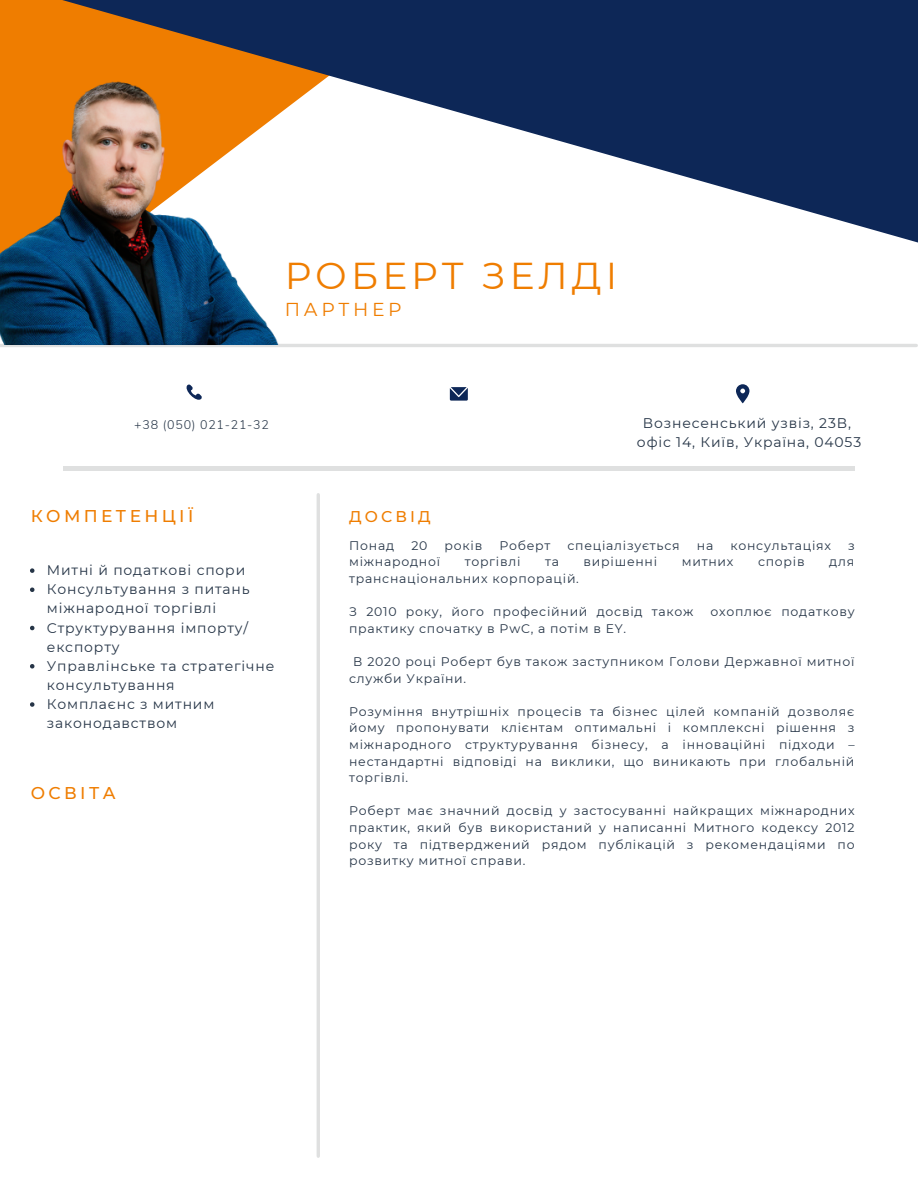
<style>
.page{position:relative;width:918px;height:1188px;background:#fff}
.page>*{position:absolute;margin:0;border:0;box-sizing:border-box;transform-origin:0 0}
.t1{font:37.35px "Montserrat";letter-spacing:.11em;color:#ef7d00}
.t2{font:18.75px "Montserrat";letter-spacing:.2em;color:#ef7d00}
.t3{font:500 17.1px "Montserrat";letter-spacing:.2em;color:#ef7d00}
.t4{font:500 15.6px "Montserrat";letter-spacing:.2em;color:#ef7d00}
.t5{font:13.95px/19.2px "Montserrat";letter-spacing:.06em;color:#263547}
.t6{font:12.45px/16.6px "Montserrat";letter-spacing:.06em;color:#263547;text-align:justify}
.t7{font:300 12.45px "Nunito";letter-spacing:.06em;color:#263547}
</style>
<div class="page">
<svg style="left:0;top:0;width:918px;height:243px;fill:#0d2757"></svg>
<svg style="left:736px;top:384px;width:13px;height:19px"></svg>
<svg style="left:186px;top:384px;width:16px;height:16px"></svg>
<svg style="left:450px;top:387px;width:18px;height:14px"></svg>
<div style="left:63px;top:466px;width:792px;height:9px;background:#dfe0e0"></div>
<div style="left:47px;top:471px;width:833px;height:9px;background:#fff"></div>
<hr style="left:317px;top:495px;width:3px;height:661px;background:#dfe0e0">
<hr style="left:0;top:344px;width:916px;height:3px;background:#dfe0e0">
<img style="left:0;top:64px;width:285px;height:280px">
<svg style="left:30px;top:568px;width:4px;height:5px"></svg>
<svg style="left:30px;top:588px;width:4px;height:4px"></svg>
<svg style="left:30px;top:626px;width:4px;height:4px"></svg>
<svg style="left:30px;top:664px;width:4px;height:5px"></svg>
<svg style="left:30px;top:702px;width:4px;height:5px"></svg>
<p class="t1" style="left:285px;top:253px;width:334px">РОБЕРТ ЗЕЛДІ</p>
<p class="t2" style="left:285px;top:298px;width:118px">ПАРТНЕР</p>
<p class="t7" style="left:134px;top:416px;width:136px">+38 (050) 021-21-32</p>
<p class="t3" style="left:31px;top:505px;width:164px">КОМПЕТЕНЦІЇ</p>
<p class="t5" style="left:47px;top:561px;width:200px">Митні й податкові спори</p>
<p class="t5" style="left:47px;top:580px;width:204px">Консультування з питань міжнародної торгівлі</p>
<p class="t5" style="left:47px;top:618px;width:203px">Структурування імпорту/ експорту</p>
<p class="t5" style="left:47px;top:656px;width:229px">Управлінське та стратегічне консультування</p>
<p class="t5" style="left:47px;top:694px;width:169px">Комплаєнс з митним законодавством</p>
<p class="t3" style="left:31px;top:783px;width:86px">ОСВІТА</p>
<p class="t4" style="left:349px;top:507px;width:83px">ДОСВІД</p>
<p class="t5" style="left:643px;top:414px;width:210px">Вознесенський узвіз, 23В,</p>
<p class="t5" style="left:637px;top:432px;width:226px">офіс 14, Київ, Україна, 04053</p>
<p class="t6" style="left:349px;top:537px;width:46px">Понад</p>
<p class="t6" style="left:411px;top:537px;width:18px">20</p>
<p class="t6" style="left:445px;top:537px;width:39px">років</p>
<p class="t6" style="left:499px;top:537px;width:52px">Роберт</p>
<p class="t6" style="left:568px;top:537px;width:114px">спеціалізується</p>
<p class="t6" style="left:697px;top:537px;width:18px">на</p>
<p class="t6" style="left:731px;top:537px;width:102px">консультаціях</p>
<p class="t6" style="left:848px;top:537px;width:8px">з</p>
<p class="t6" style="left:349px;top:554px;width:92px">міжнародної</p>
<p class="t6" style="left:465px;top:554px;width:57px">торгівлі</p>
<p class="t6" style="left:545px;top:554px;width:15px">та</p>
<p class="t6" style="left:584px;top:554px;width:75px">вирішенні</p>
<p class="t6" style="left:682px;top:554px;width:53px">митних</p>
<p class="t6" style="left:758px;top:554px;width:48px">спорів</p>
<p class="t6" style="left:829px;top:554px;width:27px">для</p>
<p class="t6" style="left:349px;top:570px;width:231px">транснаціональних корпорацій.</p>
<p class="t6" style="left:349px;top:603px;width:346px">З 2010 року, його професійний досвід також</p>
<p class="t6" style="left:711px;top:603px;width:146px">охоплює податкову</p>
<p class="t6" style="left:349px;top:620px;width:278px">практику спочатку в PwC, а потім в EY.</p>
<p class="t6" style="left:349px;top:653px;width:507px;text-indent:4px">В 2020 році Роберт був також заступником Голови Державної митної служби України.</p>
<p class="t6" style="left:349px;top:703px;width:507px">Розуміння внутрішніх процесів та бізнес цілей компаній дозволяє йому пропонувати клієнтам оптимальні і комплексні рішення з міжнародного структурування бізнесу, а інноваційні підходи – нестандартні відповіді на виклики, що виникають при глобальній торгівлі.</p>
<p class="t6" style="left:349px;top:803px;width:507px">Роберт має значний досвід у застосуванні найкращих міжнародних практик, який був використаний у написанні Митного кодексу 2012 року та підтверджений рядом публікацій з рекомендаціями по розвитку митної справи.</p>
</div>
